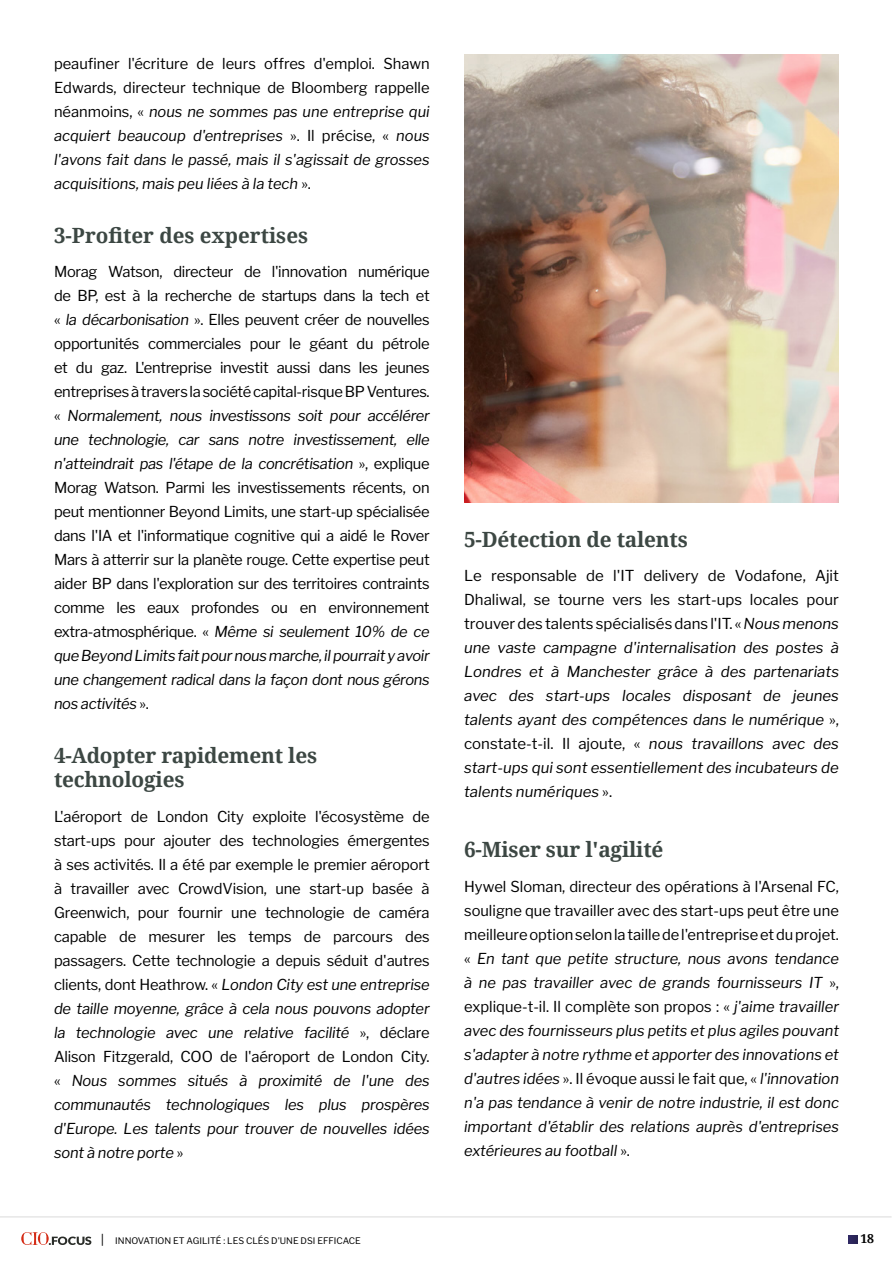
<style>
.page{position:relative;width:893px;height:1263px;background:#fff}
.page>*{position:absolute;margin:0;border:0;box-sizing:border-box;transform-origin:0 0}
.t1{font:700 21px/24px "Noto Serif";letter-spacing:-.01em;color:#3c4743}
.t2{font:15px/24px "Libre Franklin";letter-spacing:-.02em;color:#000;text-align:justify}
.t3{font:italic 15px/24px "Libre Franklin";color:#000;text-align:justify}
.t4{font:700 12.3px "Noto Serif";color:#000}
.t5{font:9px "Libre Franklin";color:#000}
.s1{font-style:normal}
.s2{font-style:italic}
</style>
<div class="page">
<svg style="left:849px;top:1235px;width:8px;height:9px"></svg>
<hr style="left:0;top:1216px;width:891px;height:1px;background:#dadada">
<svg style="left:21px;top:1232px;width:70px;height:13px"></svg>
<img style="left:464px;top:54px;width:375px;height:449px">
<p class="t3" style="left:54px;top:51px;width:377px"><span class="s1">peaufiner l'écriture de leurs offres d'emploi. Shawn Edwards, directeur technique de Bloomberg rappelle néanmoins, «</span> nous ne sommes pas une entreprise qui acquiert beaucoup d'entreprises <span class="s1">». Il précise, «</span> nous l'avons fait dans le passé, mais il s'agissait de grosses acquisitions, mais peu liées à la tech <span class="s1">».</span></p>
<h1 class="t1" style="left:54px;top:223px;width:256px">3-Profiter des expertises</h1>
<p class="t2" style="left:54px;top:260px;width:377px">Morag Watson, directeur de l'innovation numérique de BP, est à la recherche de startups dans la tech et « <span class="s2">la décarbonisation</span> ». Elles peuvent créer de nouvelles opportunités commerciales pour le géant du pétrole et du gaz. L'entreprise investit aussi dans les jeunes entreprises à travers la société capital-risque BP Ventures. « <span class="s2">Normalement, nous investissons soit pour accélérer une technologie, car sans notre investissement, elle n'atteindrait pas l'étape de la concrétisation</span> », explique Morag Watson. Parmi les investissements récents, on peut mentionner Beyond Limits, une start-up spécialisée dans l'IA et l'informatique cognitive qui a aidé le Rover Mars à atterrir sur la planète rouge. Cette expertise peut aider BP dans l'exploration sur des territoires contraints comme les eaux profondes ou en environnement extra-atmosphérique. « <span class="s2">Même si seulement 10% de ce que Beyond Limits fait pour nous marche, il pourrait y avoir une changement radical dans la façon dont nous gérons nos activités</span> ».</p>
<h1 class="t1" style="left:54px;top:743px;width:265px">4-Adopter rapidement les technologies</h1>
<p class="t2" style="left:54px;top:804px;width:377px">L'aéroport de London City exploite l'écosystème de start-ups pour ajouter des technologies émergentes à ses activités. Il a été par exemple le premier aéroport à travailler avec CrowdVision, une start-up basée à Greenwich, pour fournir une technologie de caméra capable de mesurer les temps de parcours des passagers. Cette technologie a depuis séduit d'autres clients, dont Heathrow. « <span class="s2">London City est une entreprise de taille moyenne, grâce à cela nous pouvons adopter la technologie avec une relative facilité</span> », déclare Alison Fitzgerald, COO de l'aéroport de London City. « <span class="s2">Nous sommes situés à proximité de l'une des communautés technologiques les plus prospères d'Europe. Les talents pour trouver de nouvelles idées sont à notre porte</span> »</p>
<h1 class="t1" style="left:464px;top:526px;width:225px">5-Détection de talents</h1>
<p class="t3" style="left:464px;top:564px;width:376px"><span class="s1">Le responsable de l'IT delivery de Vodafone, Ajit Dhaliwal, se tourne vers les start-ups locales pour trouver des talents spécialisés dans l'IT. «</span> Nous menons une vaste campagne d'internalisation des postes à Londres et à Manchester grâce à des partenariats avec des start-ups locales disposant de jeunes talents ayant des compétences dans le numérique <span class="s1">», constate-t-il. Il ajoute, «</span> nous travaillons avec des start-ups qui sont essentiellement des incubateurs de talents numériques <span class="s1">».</span></p>
<h1 class="t1" style="left:464px;top:837px;width:201px">6-Miser sur l'agilité</h1>
<p class="t3" style="left:464px;top:874px;width:376px"><span class="s1">Hywel Sloman, directeur des opérations à l'Arsenal FC, souligne que travailler avec des start-ups peut être une meilleure option selon la taille de l'entreprise et du projet. «</span> En tant que petite structure, nous avons tendance à ne pas travailler avec de grands fournisseurs IT <span class="s1">», explique-t-il. Il complète son propos : «</span> j'aime travailler avec des fournisseurs plus petits et plus agiles pouvant s'adapter à notre rythme et apporter des innovations et d'autres idées <span class="s1">». Il évoque aussi le fait que, «</span> l'innovation n'a pas tendance à venir de notre industrie, il est donc important d'établir des relations auprès d'entreprises extérieures au football <span class="s1">».</span></p>
<p class="t5" style="left:99px;top:1236px;width:263px"><sup>|</sup> INNOVATION ET AGILITÉ : LES CLÉS D'UNE DSI EFFICACE</p>
<p class="t4" style="left:860px;top:1230px;width:15px">18</p>
</div>
